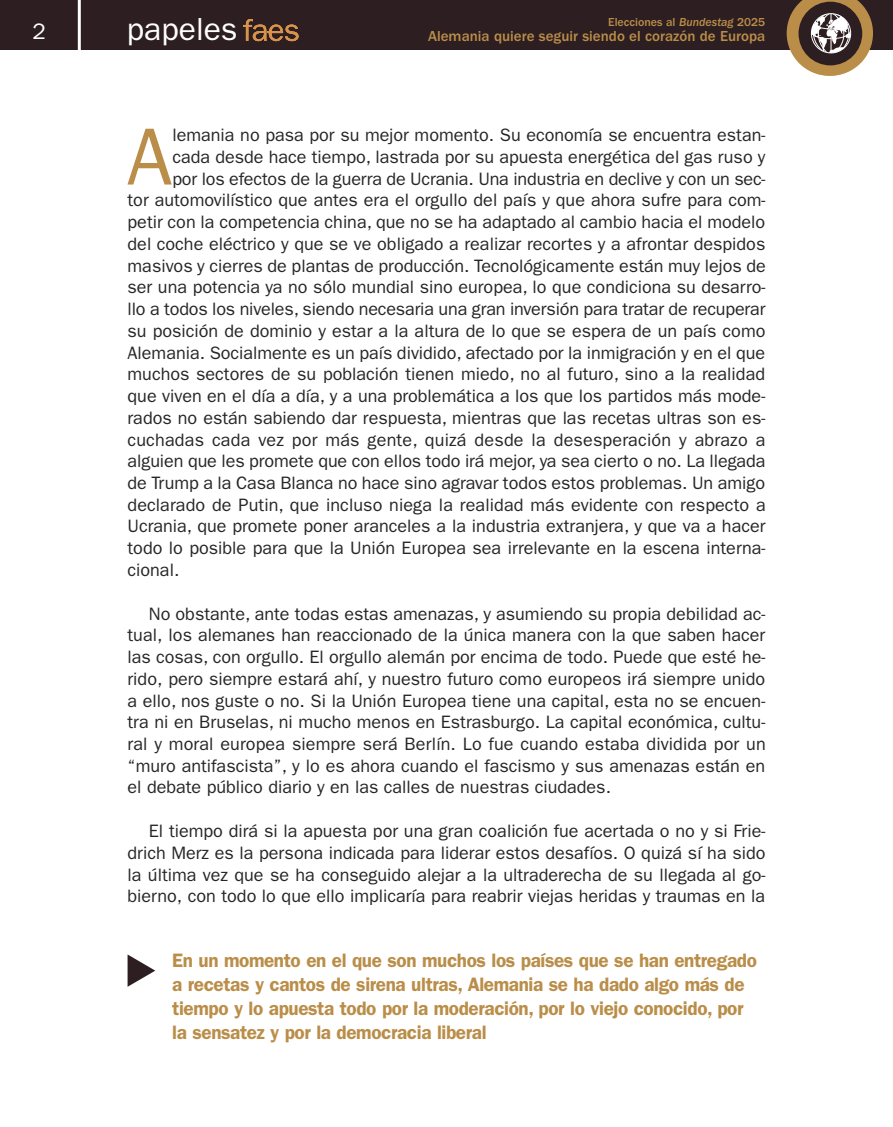
<style>
.page{position:relative;width:893px;height:1127px;background:#fff}
.page>*{position:absolute;margin:0;border:0;box-sizing:border-box;transform-origin:0 0}
.t1{font:81.3px "Franklin Gothic";color:#ba8e49}
.t2{font:31.95px "Franklin Gothic";color:#fff}
.t3{font:22.5px "Franklin Gothic";color:#fff}
.t4{font:600 19.5px/24px "Franklin Gothic";letter-spacing:-.02em;color:#ba8e49}
.t5{font:18px/21.8px "Franklin Gothic";color:#272526;text-align:justify}
.t6{font:500 15px "Franklin Gothic";color:#ba8e49}
.t7{font:500 12px "Franklin Gothic";color:#ba8e49}
.s1{font-style:italic}
</style>
<div class="page">
<div style="left:0;top:0;width:893px;height:50px;background:#2d1e22"></div>
<hr style="left:78px;top:0;width:3px;height:52px;background:#fff">
<svg style="left:243px;top:19px;width:56px;height:23px"></svg>
<svg style="left:787px;top:0;width:86px;height:76px"></svg>
<div style="left:811px;top:13px;width:40px;height:40px;border:1px solid #fff;border-radius:50%"></div>
<svg style="left:128px;top:954px;width:27px;height:33px"></svg>
<h2 class="t2" style="left:127px;top:11px;width:112px">papeles</h2>
<p class="t7" style="left:608px;top:15px;width:159px">Elecciones al <span class="s1">Bundestag</span> 2025</p>
<p class="t3" style="left:33px;top:19px;width:15px">2</p>
<p class="t6" style="left:428px;top:27px;width:339px">Alemania quiere seguir siendo el corazón de Europa</p>
<h1 class="t1" style="left:127px;top:110px;width:47px">A</h1>
<p class="t5" style="left:172px;top:124px;width:594px">lemania no pasa por su mejor momento. Su economía se encuentra estan-</p>
<p class="t5" style="left:172px;top:146px;width:595px">cada desde hace tiempo, lastrada por su apuesta energética del gas ruso y</p>
<p class="t5" style="left:172px;top:168px;width:595px">por los efectos de la guerra de Ucrania. Una industria en declive y con un sec-</p>
<p class="t5" style="left:128px;top:189px;width:639px">tor automovilístico que antes era el orgullo del país y que ahora sufre para com-</p>
<p class="t5" style="left:128px;top:211px;width:639px">petir con la competencia china, que no se ha adaptado al cambio hacia el modelo</p>
<p class="t5" style="left:128px;top:233px;width:639px">del coche eléctrico y que se ve obligado a realizar recortes y a afrontar despidos</p>
<p class="t5" style="left:128px;top:255px;width:640px">masivos y cierres de plantas de producción. Tecnológicamente están muy lejos de</p>
<p class="t5" style="left:128px;top:276px;width:639px">ser una potencia ya no sólo mundial sino europea, lo que condiciona su desarro-</p>
<p class="t5" style="left:128px;top:298px;width:639px">llo a todos los niveles, siendo necesaria una gran inversión para tratar de recuperar</p>
<p class="t5" style="left:128px;top:320px;width:639px">su posición de dominio y estar a la altura de lo que se espera de un país como</p>
<p class="t5" style="left:128px;top:342px;width:639px">Alemania. Socialmente es un país dividido, afectado por la inmigración y en el que</p>
<p class="t5" style="left:128px;top:363px;width:639px">muchos sectores de su población tienen miedo, no al futuro, sino a la realidad</p>
<p class="t5" style="left:128px;top:385px;width:639px">que viven en el día a día, y a una problemática a los que los partidos más mode-</p>
<p class="t5" style="left:128px;top:407px;width:639px">rados no están sabiendo dar respuesta, mientras que las recetas ultras son es-</p>
<p class="t5" style="left:128px;top:429px;width:639px">cuchadas cada vez por más gente, quizá desde la desesperación y abrazo a</p>
<p class="t5" style="left:128px;top:450px;width:640px">alguien que les promete que con ellos todo irá mejor, ya sea cierto o no. La llegada</p>
<p class="t5" style="left:128px;top:472px;width:639px">de Trump a la Casa Blanca no hace sino agravar todos estos problemas. Un amigo</p>
<p class="t5" style="left:128px;top:494px;width:640px">declarado de Putin, que incluso niega la realidad más evidente con respecto a</p>
<p class="t5" style="left:128px;top:516px;width:639px">Ucrania, que promete poner aranceles a la industria extranjera, y que va a hacer</p>
<p class="t5" style="left:128px;top:537px;width:639px">todo lo posible para que la Unión Europea sea irrelevante en la escena interna-</p>
<p class="t5" style="left:128px;top:559px;width:53px">cional.</p>
<p class="t5" style="left:128px;top:603px;width:640px;text-indent:21px">No obstante, ante todas estas amenazas, y asumiendo su propia debilidad ac&shy;tual, los alemanes han reaccionado de la única manera con la que saben hacer las cosas, con orgullo. El orgullo alemán por encima de todo. Puede que esté he&shy;rido, pero siempre estará ahí, y nuestro futuro como europeos irá siempre unido a ello, nos guste o no. Si la Unión Europea tiene una capital, esta no se encuen&shy;tra ni en Bruselas, ni mucho menos en Estrasburgo. La capital económica, cultu&shy;ral y moral europea siempre será Berlín. Lo fue cuando estaba dividida por un “muro antifascista”, y lo es ahora cuando el fascismo y sus amenazas están en el debate público diario y en las calles de nuestras ciudades.</p>
<p class="t5" style="left:128px;top:820px;width:639px;text-indent:21px">El tiempo dirá si la apuesta por una gran coalición fue acertada o no y si Frie&shy;drich Merz es la persona indicada para liderar estos desafíos. O quizá sí ha sido la última vez que se ha conseguido alejar a la ultraderecha de su llegada al go&shy;bierno, con todo lo que ello implicaría para reabrir viejas heridas y traumas en la</p>
<p class="t4" style="left:172px;top:948px;width:586px">En un momento en el que son muchos los países que se han entregado a recetas y cantos de sirena ultras, Alemania se ha dado algo más de tiempo y lo apuesta todo por la moderación, por lo viejo conocido, por la sensatez y por la democracia liberal</p>
</div>
